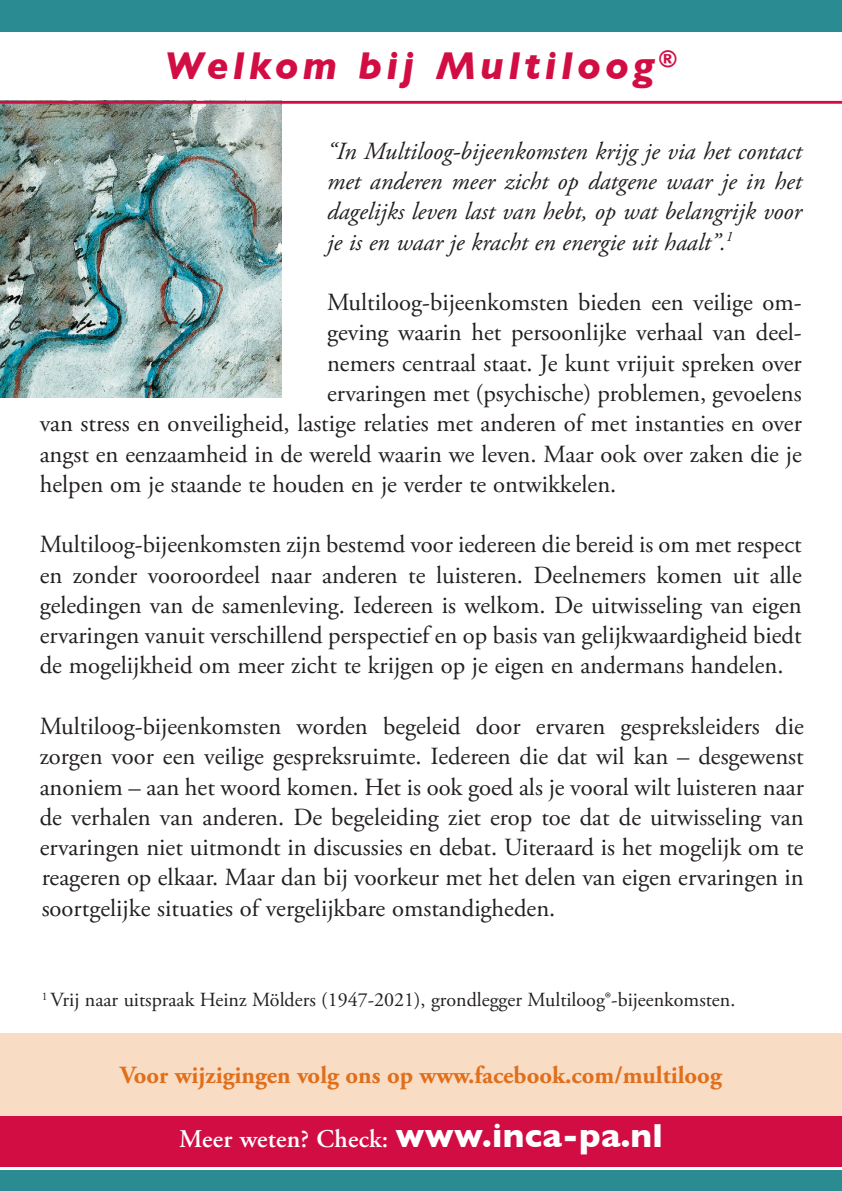
<style>
.page{position:relative;width:842px;height:1191px;background:#fff}
.page>*{position:absolute;margin:0;border:0;box-sizing:border-box;transform-origin:0 0}
.t1{font:italic 700 39.6px "Gill Sans";letter-spacing:.1em;color:#d20d44}
.t2{font:600 25.4px "Adobe Garamond Pro";letter-spacing:.01em;color:#fff}
.t3{font:24.6px/30.2px "Adobe Garamond Pro";color:#231f20;text-align:justify}
.t4{font:italic 24.6px/30.2px "Adobe Garamond Pro";color:#231f20;text-align:justify}
.t5{font:700 24.6px "Adobe Garamond Pro";color:#e06f1c}
.t6{font:20px "Adobe Garamond Pro";color:#231f20}
.s1{font-family:"Gill Sans";font-weight:700;font-size:34px}
</style>
<div class="page">
<div style="left:0;top:1033px;width:842px;height:84px;background:#f9dcc4"></div>
<div style="left:0;top:1116px;width:842px;height:50px;background:#d20d44"></div>
<div style="left:0;top:0;width:842px;height:31px;background:#2a8c92"></div>
<div style="left:0;top:1170px;width:842px;height:21px;background:#2a8c92"></div>
<img style="left:0;top:104px;width:282px;height:293px">
<hr style="left:0;top:101px;width:842px;height:3px;background:#d20d44">
<h1 class="t1" style="left:165px;top:43px;width:513px">Welkom bij Multiloog<sup>®</sup></h1>
<p class="t4" style="left:327px;top:136px;width:476px">“In Multiloog-bijeenkomsten krijg je via het contact met anderen meer zicht op datgene waar je in het dagelijks leven last van hebt, op wat belangrijk voor je is en waar je kracht en energie uit haalt”.<sup>1</sup></p>
<p class="t3" style="left:327px;top:288px;width:475px">Multiloog-bijeenkomsten bieden een veilige om-</p>
<p class="t3" style="left:327px;top:318px;width:476px">geving waarin het persoonlijke verhaal van deel-</p>
<p class="t3" style="left:327px;top:348px;width:476px">nemers centraal staat. Je kunt vrijuit spreken over</p>
<p class="t3" style="left:327px;top:379px;width:476px">ervaringen met (psychische) problemen, gevoelens</p>
<p class="t3" style="left:40px;top:409px;width:764px">van stress en onveiligheid, lastige relaties met anderen of met instanties en over</p>
<p class="t3" style="left:40px;top:439px;width:764px">angst en eenzaamheid in de wereld waarin we leven. Maar ook over zaken die je</p>
<p class="t3" style="left:40px;top:470px;width:578px">helpen om je staande te houden en je verder te ontwikkelen.</p>
<p class="t3" style="left:40px;top:530px;width:764px">Multiloog-bijeenkomsten zijn bestemd voor iedereen die bereid is om met respect en zonder vooroordeel naar anderen te luisteren. Deelnemers komen uit alle geledingen van de samenleving. Iedereen is welkom. De uitwisseling van eigen ervaringen vanuit verschillend perspectief en op basis van gelijkwaardigheid biedt de mogelijkheid om meer zicht te krijgen op je eigen en andermans handelen.</p>
<p class="t3" style="left:40px;top:712px;width:766px">Multiloog-bijeenkomsten worden begeleid door ervaren gespreksleiders die zorgen voor een veilige gespreksruimte. Iedereen die dat wil kan – desgewenst anoniem – aan het woord komen. Het is ook goed als je vooral wilt luisteren naar de verhalen van anderen. De begeleiding ziet erop toe dat de uitwisseling van ervaringen niet uitmondt in discussies en debat. Uiteraard is het mogelijk om te reageren op elkaar. Maar dan bij voorkeur met het delen van eigen ervaringen in soortgelijke situaties of vergelijkbare omstandigheden.</p>
<p class="t6" style="left:42px;top:988px;width:695px"><sup>1</sup> Vrij naar uitspraak Heinz Mölders (1947-2021), grondlegger Multiloog®-bijeenkomsten.</p>
<p class="t5" style="left:120px;top:1061px;width:603px">Voor wijzigingen volg ons op www.facebook.com/multiloog</p>
<p class="t2" style="left:179px;top:1124px;width:485px">Meer weten? Check: <span class="s1">www.inca-pa.nl</span></p>
</div>
